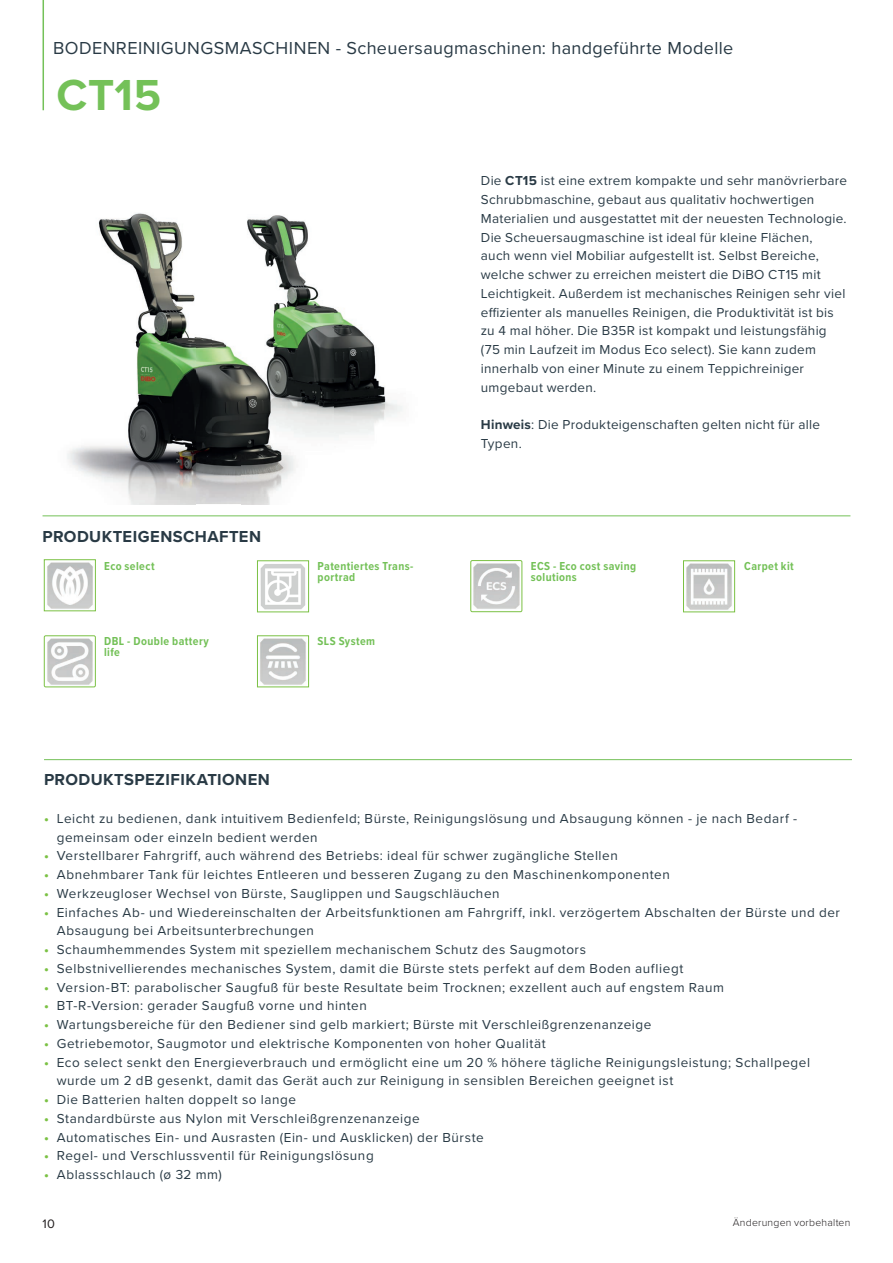
<style>
.page{position:relative;width:893px;height:1263px;background:#fff}
.page>*{position:absolute;margin:0;border:0;box-sizing:border-box;transform-origin:0 0}
.t1{font:700 45px "Proxima Nova";color:#74c158}
.t2{font:18px "Proxima Nova";letter-spacing:.02em;color:#293a45}
.t3{font:700 16.5px "Proxima Nova";letter-spacing:.025em;color:#293a45}
.t4{font:13.5px/18.8px "Proxima Nova";letter-spacing:.04em;color:#293a45}
.t5{font:13.5px/18.8px "Proxima Nova";letter-spacing:.02em;color:#2a3b46}
.t6{font:12.75px "Proxima Nova";color:#231f20}
.t7{font:700 12px/10.5px "Proxima Nova Cond";letter-spacing:.035em;color:#74c158}
.t8{font:300 10.5px "Proxima Nova";letter-spacing:.02em;color:#231f20}
.s1{font-weight:700;color:#293a45}
.s2{font-weight:700;color:#7bc144}
</style>
<div class="page">
<svg style="left:44px;top:559px;width:52px;height:52px"></svg>
<img style="left:47px;top:638px;width:46px;height:47px">
<div style="left:44px;top:635px;width:52px;height:52px;border:1px solid #7bc144"></div>
<svg style="left:257px;top:560px;width:52px;height:52px"></svg>
<img style="left:473px;top:563px;width:47px;height:46px">
<div style="left:470px;top:560px;width:52px;height:52px;border:1px solid #7bc144"></div>
<svg style="left:683px;top:560px;width:52px;height:52px"></svg>
<svg style="left:257px;top:635px;width:52px;height:52px"></svg>
<img style="left:241px;top:237px;width:162px;height:217px">
<img style="left:67px;top:213px;width:128px;height:291px">
<img style="left:247px;top:215px;width:61px;height:22px">
<img style="left:195px;top:337px;width:46px;height:167px">
<img style="left:241px;top:454px;width:54px;height:50px">
<hr style="left:43px;top:516px;width:807px;height:1px;background:#74c158">
<hr style="left:43px;top:0;width:1px;height:110px;background:#74c158">
<hr style="left:44px;top:759px;width:808px;height:1px;background:#74c158">
<h2 class="t2" style="left:53px;top:35px;width:682px">BODENREINIGUNGSMASCHINEN - Scheuersaugmaschinen: handgeführte Modelle</h2>
<h1 class="t1" style="left:56px;top:62px;width:106px">CT15</h1>
<p class="t3" style="left:43px;top:524px;width:220px">PRODUKTEIGENSCHAFTEN</p>
<p class="t7" style="left:104px;top:560px;width:52px">Eco select</p>
<p class="t7" style="left:104px;top:635px;width:106px">DBL - Double battery life</p>
<p class="t7" style="left:317px;top:560px;width:97px">Patentiertes Trans&shy;portrad</p>
<p class="t7" style="left:317px;top:635px;width:59px">SLS System</p>
<p class="t5" style="left:481px;top:171px;width:368px">Die <span class="s1">CT15</span> ist eine extrem kompakte und sehr manövrierbare Schrubbmaschine, gebaut aus qualitativ hochwertigen Materialien und ausgestattet mit der neuesten Technologie.<br>Die Scheuersaugmaschine ist ideal für kleine Flächen,<br>auch wenn viel Mobiliar aufgestellt ist. Selbst Bereiche, welche schwer zu erreichen meistert die DiBO CT15 mit Leichtigkeit. Außerdem ist mechanisches Reinigen sehr viel effizienter als manuelles Reinigen, die Produktivität ist bis zu 4 mal höher. Die B35R ist kompakt und leistungsfähig (75 min Laufzeit im Modus Eco select). Sie kann zudem innerhalb von einer Minute zu einem Teppichreiniger umgebaut werden.</p>
<p class="t5" style="left:481px;top:415px;width:341px"><span class="s1">Hinweis</span>: Die Produkteigenschaften gelten nicht für alle<br>Typen.</p>
<p class="t7" style="left:531px;top:560px;width:107px">ECS - Eco cost saving solutions</p>
<p class="t7" style="left:744px;top:560px;width:51px">Carpet kit</p>
<p class="t3" style="left:44px;top:767px;width:227px">PRODUKTSPEZIFIKATIONEN</p>
<p class="t4" style="left:57px;top:808px;width:742px;text-indent:-13px"><span class="s2">•</span> Leicht zu bedienen, dank intuitivem Bedienfeld; Bürste, Reinigungslösung und Absaugung können - je nach Bedarf - gemeinsam oder einzeln bedient werden</p>
<p class="t4" style="left:44px;top:846px;width:575px"><span class="s2">•</span> Verstellbarer Fahrgriff, auch während des Betriebs: ideal für schwer zugängliche Stellen</p>
<p class="t4" style="left:44px;top:865px;width:627px"><span class="s2">•</span> Abnehmbarer Tank für leichtes Entleeren und besseren Zugang zu den Maschinenkomponenten</p>
<p class="t4" style="left:44px;top:883px;width:457px"><span class="s2">•</span> Werkzeugloser Wechsel von Bürste, Sauglippen und Saugschläuchen</p>
<p class="t4" style="left:57px;top:902px;width:785px;text-indent:-13px"><span class="s2">•</span> Einfaches Ab- und Wiedereinschalten der Arbeitsfunktionen am Fahrgriff, inkl. verzögertem Abschalten der Bürste und der<br>Absaugung bei Arbeitsunterbrechungen</p>
<p class="t4" style="left:44px;top:940px;width:544px"><span class="s2">•</span> Schaumhemmendes System mit speziellem mechanischem Schutz des Saugmotors</p>
<p class="t4" style="left:44px;top:958px;width:641px"><span class="s2">•</span> Selbstnivellierendes mechanisches System, damit die Bürste stets perfekt auf dem Boden aufliegt</p>
<p class="t4" style="left:44px;top:977px;width:681px"><span class="s2">•</span> Version-BT: parabolischer Saugfuß für beste Resultate beim Trocknen; exzellent auch auf engstem Raum</p>
<p class="t4" style="left:44px;top:996px;width:324px"><span class="s2">•</span> BT-R-Version: gerader Saugfuß vorne und hinten</p>
<p class="t4" style="left:44px;top:1015px;width:609px"><span class="s2">•</span> Wartungsbereiche für den Bediener sind gelb markiert; Bürste mit Verschleißgrenzenanzeige</p>
<p class="t4" style="left:44px;top:1033px;width:503px"><span class="s2">•</span> Getriebemotor, Saugmotor und elektrische Komponenten von hoher Qualität</p>
<p class="t4" style="left:57px;top:1052px;width:755px;text-indent:-13px"><span class="s2">•</span> Eco select senkt den Energieverbrauch und ermöglicht eine um 20 % höhere tägliche Reinigungsleistung; Schallpegel wurde um 2 dB gesenkt, damit das Gerät auch zur Reinigung in sensiblen Bereichen geeignet ist</p>
<p class="t4" style="left:44px;top:1090px;width:254px"><span class="s2">•</span> Die Batterien halten doppelt so lange</p>
<p class="t4" style="left:44px;top:1108px;width:377px"><span class="s2">•</span> Standardbürste aus Nylon mit Verschleißgrenzenanzeige</p>
<p class="t4" style="left:44px;top:1127px;width:441px"><span class="s2">•</span> Automatisches Ein- und Ausrasten (Ein- und Ausklicken) der Bürste</p>
<p class="t4" style="left:44px;top:1146px;width:331px"><span class="s2">•</span> Regel- und Verschlussventil für Reinigungslösung</p>
<p class="t4" style="left:44px;top:1165px;width:179px"><span class="s2">•</span> Ablassschlauch (ø 32 mm)</p>
<p class="t6" style="left:43px;top:1215px;width:14px">10</p>
<p class="t8" style="left:733px;top:1214px;width:119px">Änderungen vorbehalten</p>
</div>
